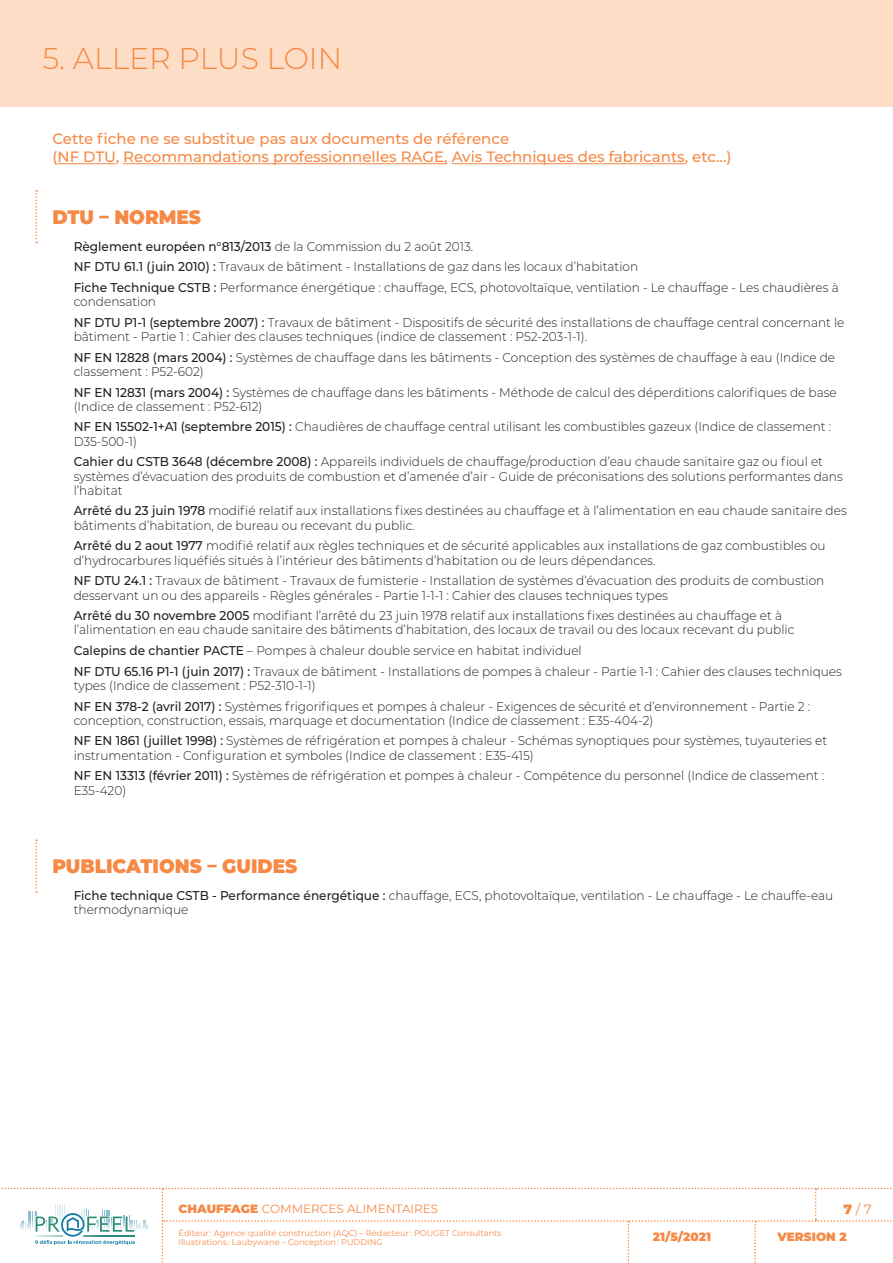
<style>
.page{position:relative;width:893px;height:1263px;background:#fff}
.page>*{position:absolute;margin:0;border:0;box-sizing:border-box;transform-origin:0 0}
.t1{font:300 30px "Montserrat";color:#f68945}
.t2{font:900 19.5px "Montserrat";color:#f68945;scale:.95 1}
.t3{font:500 15px/18px "Montserrat";color:#f68945}
.t4{font:13.5px "Montserrat";color:#f68945}
.t5{font:300 12.75px/20.7px "Montserrat";color:#231f20;scale:.95 1}
.t6{font:12px "Montserrat";color:#f68945}
.t7{font:900 12px "Montserrat";color:#f68945}
.t8{font:8.25px/9px "Montserrat";color:#f68945}
.s1{font-weight:500}
.s2{font-weight:900}
</style>
<div class="page">
<svg style="left:1px;top:1188px;width:891px;height:75px"></svg>
<div style="left:0;top:0;width:893px;height:107px;background:#fdddc6"></div>
<svg style="left:35px;top:190px;width:2px;height:53px"></svg>
<svg style="left:35px;top:839px;width:2px;height:54px"></svg>
<hr style="left:57px;top:163px;width:59px;height:1px;background:#f68945">
<hr style="left:123px;top:163px;width:325px;height:1px;background:#f68945">
<hr style="left:452px;top:163px;width:233px;height:1px;background:#f68945">
<h1 class="t1" style="left:43px;top:38px;width:301px">5. ALLER PLUS LOIN</h1>
<p class="t3" style="left:52px;top:129px;width:681px">Cette fiche ne se substitue pas aux documents de référence<br>(NF DTU, Recommandations professionnelles RAGE, Avis Techniques des fabricants, etc...)</p>
<h2 class="t2" style="left:52px;top:202px;width:158px">DTU – NORMES</h2>
<p class="t5" style="left:74px;top:235px;width:807px"><span class="s1">Règlement européen n°813/2013</span> de la Commission du 2 août 2013.<br><span class="s1">NF DTU 61.1 (juin 2010) :</span> Travaux de bâtiment - Installations de gaz dans les locaux d’habitation<br><span class="s1">Fiche Technique CSTB :</span> Performance énergétique : chauffage, ECS, photovoltaïque, ventilation - Le chauffage - Les chaudières à</p>
<p class="t5" style="left:74px;top:291px;width:813px">condensation<br><span class="s1">NF DTU P1-1 (septembre 2007) :</span> Travaux de bâtiment - Dispositifs de sécurité des installations de chauffage central concernant le</p>
<p class="t5" style="left:74px;top:326px;width:803px">bâtiment - Partie 1 : Cahier des clauses techniques (indice de classement : P52-203-1-1).<br><span class="s1">NF EN 12828 (mars 2004) :</span> Systèmes de chauffage dans les bâtiments - Conception des systèmes de chauffage à eau (Indice de</p>
<p class="t5" style="left:74px;top:361px;width:805px">classement : P52-602)<br><span class="s1">NF EN 12831 (mars 2004) :</span> Systèmes de chauffage dans les bâtiments - Méthode de calcul des déperditions calorifiques de base</p>
<p class="t5" style="left:74px;top:396px;width:799px">(Indice de classement : P52-612)<br><span class="s1">NF EN 15502-1+A1 (septembre 2015) :</span> Chaudières de chauffage central utilisant les combustibles gazeux (Indice de classement :</p>
<p class="t5" style="left:74px;top:430px;width:790px">D35-500-1)<br><span class="s1">Cahier du CSTB 3648 (décembre 2008) :</span> Appareils individuels de chauffage/production d’eau chaude sanitaire gaz ou fioul et</p>
<p class="t5" style="left:74px;top:468px;width:811px;line-height:14.2px">systèmes d’évacuation des produits de combustion et d’amenée d’air - Guide de préconisations des solutions performantes dans l’habitat</p>
<p class="t5" style="left:74px;top:503px;width:815px;line-height:14.2px"><span class="s1">Arrêté du 23 juin 1978</span> modifié relatif aux installations fixes destinées au chauffage et à l’alimentation en eau chaude sanitaire des bâtiments d’habitation, de bureau ou recevant du public.</p>
<p class="t5" style="left:74px;top:538px;width:793px;line-height:14.2px"><span class="s1">Arrêté du 2 aout 1977</span> modifié relatif aux règles techniques et de sécurité applicables aux installations de gaz combustibles ou d’hydrocarbures liquéfiés situés à l’intérieur des bâtiments d’habitation ou de leurs dépendances.</p>
<p class="t5" style="left:74px;top:573px;width:792px;line-height:14.2px"><span class="s1">NF DTU 24.1 :</span> Travaux de bâtiment - Travaux de fumisterie - Installation de systèmes d’évacuation des produits de combustion desservant un ou des appareils - Règles générales - Partie 1-1-1 : Cahier des clauses techniques types</p>
<p class="t5" style="left:74px;top:608px;width:760px;line-height:14.2px"><span class="s1">Arrêté du 30 novembre 2005</span> modifiant l’arrêté du 23 juin 1978 relatif aux installations fixes destinées au chauffage et à l’alimentation en eau chaude sanitaire des bâtiments d’habitation, des locaux de travail ou des locaux recevant du public</p>
<p class="t5" style="left:74px;top:640px;width:810px"><span class="s1">Calepins de chantier PACTE</span> – Pompes à chaleur double service en habitat individuel<br><span class="s1">NF DTU 65.16 P1-1 (juin 2017) :</span> Travaux de bâtiment - Installations de pompes à chaleur - Partie 1-1 : Cahier des clauses techniques</p>
<p class="t5" style="left:74px;top:675px;width:777px">types (Indice de classement : P52-310-1-1)<br><span class="s1">NF EN 378-2 (avril 2017) :</span> Systèmes frigorifiques et pompes à chaleur - Exigences de sécurité et d’environnement - Partie 2 :</p>
<p class="t5" style="left:74px;top:709px;width:795px">conception, construction, essais, marquage et documentation (Indice de classement : E35-404-2)<br><span class="s1">NF EN 1861 (juillet 1998) :</span> Systèmes de réfrigération et pompes à chaleur - Schémas synoptiques pour systèmes, tuyauteries et</p>
<p class="t5" style="left:74px;top:744px;width:791px">instrumentation - Configuration et symboles (Indice de classement : E35-415)<br><span class="s1">NF EN 13313 (février 2011) :</span> Systèmes de réfrigération et pompes à chaleur - Compétence du personnel (Indice de classement :</p>
<p class="t5" style="left:74px;top:779px;width:57px">E35-420)</p>
<h2 class="t2" style="left:52px;top:851px;width:259px">PUBLICATIONS – GUIDES</h2>
<p class="t5" style="left:74px;top:888px;width:801px;line-height:14.2px"><span class="s1">Fiche technique CSTB - Performance énergétique :</span> chauffage, ECS, photovoltaïque, ventilation - Le chauffage - Le chauffe-eau thermodynamique</p>
<p class="t6" style="left:179px;top:1200px;width:261px"><span class="s2">CHAUFFAGE</span> COMMERCES ALIMENTAIRES</p>
<p class="t4" style="left:843px;top:1200px;width:30px"><span class="s2">7</span> / 7</p>
<p class="t8" style="left:179px;top:1228px;width:325px">Éditeur : Agence qualité construction (AQC) – Rédacteur : POUGET Consultants<br>Illustrations : Laubywane – Conception : PUDDING</p>
<p class="t7" style="left:653px;top:1228px;width:60px">21/5/2021</p>
<p class="t7" style="left:778px;top:1228px;width:71px">VERSION 2</p>
</div>
